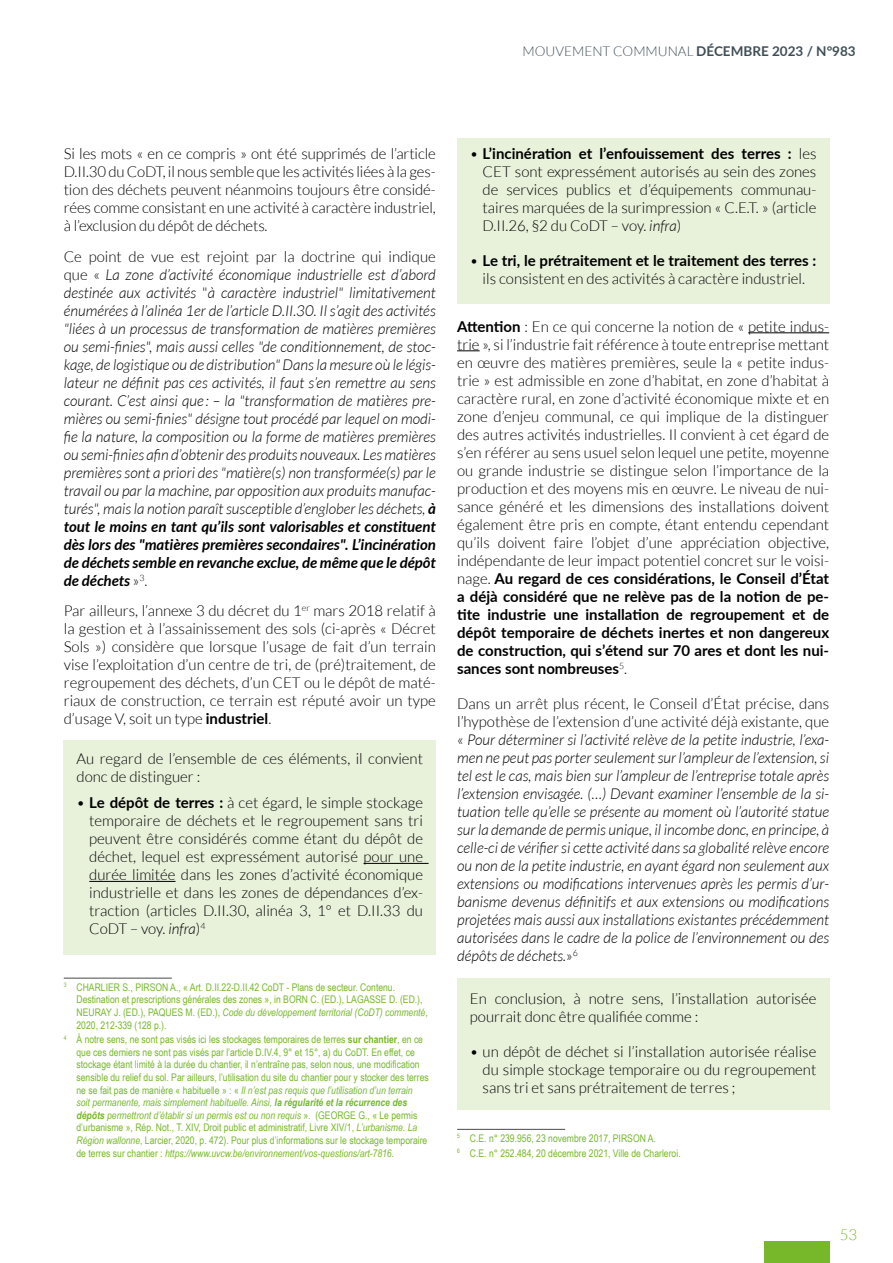
<style>
.page{position:relative;width:893px;height:1263px;background:#fff}
.page>*{position:absolute;margin:0;border:0;box-sizing:border-box;transform-origin:0 0}
.t1{font:300 15px/18px "Lato";color:#000;text-align:justify}
.t2{font:italic 300 15px/18px "Lato";color:#000;text-align:justify}
.t3{font:300 15px "Lato";color:#76b82a}
.t4{font:700 13.5px "Lato";color:#3f4e55}
.t5{font:10.5px/12.6px "Arial Narrow";color:#76b82a}
.s1{font-weight:300}
.s2{font-style:normal}
.s3{font-weight:700}
.s4{font-style:italic}
.s5{font-weight:700;font-style:italic}
</style>
<div class="page">
<div style="left:764px;top:1241px;width:65px;height:22px;background:#76b82a"></div>
<div style="left:457px;top:979px;width:372px;height:131px;background:#e8f1da"></div>
<div style="left:457px;top:138px;width:372px;height:166px;background:#e8f1da"></div>
<div style="left:64px;top:740px;width:372px;height:215px;background:#e8f1da"></div>
<hr style="left:364px;top:863px;width:65px;height:1px;background:#000">
<hr style="left:89px;top:881px;width:87px;height:1px;background:#000">
<hr style="left:64px;top:978px;width:108px;height:1px;background:#4a4a49">
<hr style="left:748px;top:333px;width:81px;height:1px;background:#000">
<svg style="left:457px;top:351px;width:23px;height:1px"></svg>
<hr style="left:457px;top:1129px;width:108px;height:1px;background:#4a4a49">
<p class="t4" style="left:522px;top:41px;width:335px"><span class="s1">MOUVEMENT COMMUNAL</span> DÉCEMBRE 2023 / N°983</p>
<p class="t1" style="left:64px;top:144px;width:373px">Si les mots « en ce compris » ont été supprimés de l’article D.II.30 du CoDT, il nous semble que les activités liées à la ges&shy;tion des déchets peuvent néanmoins toujours être considé&shy;rées comme consistant en une activité à caractère industriel, à l’exclusion du dépôt de déchets.</p>
<p class="t2" style="left:64px;top:248px;width:374px"><span class="s2">Ce point de vue est rejoint par la doctrine qui indique que «</span> La zone d’activité économique industrielle est d’abord destinée aux activités <span class="s2">"</span>à caractère industriel" limitativement énumérées à l’alinéa 1er de l’article D.II.30. Il s’agit des activités "liées à un processus de transformation de matières premières ou semi-finies", mais aussi celles "de conditionnement, de stoc&shy;kage, de logistique ou de distribution" Dans la mesure où le légis&shy;lateur ne définit pas ces activités, il faut s’en remettre au sens courant. C’est ainsi que : – la "transformation de matières pre&shy;mières ou semi-finies" désigne tout procédé par lequel on modi&shy;fie la nature, la composition ou la forme de matières premières ou semi-finies afin d’obtenir des produits nouveaux. Les matières premières sont a priori des "matière(s) non transformée(s) par le travail ou par la machine, par opposition aux produits manufac&shy;turés", mais la notion paraît susceptible d’englober les déchets, <span class="s3">à tout le moins en tant qu’ils sont valorisables et constituent dès lors des "matières premières secondaires". L’incinération de déchets semble en revanche exclue, de même que le dépôt de déchets</span> <span class="s2">»</span><sup>3</sup><span class="s2">.</span></p>
<p class="t1" style="left:64px;top:602px;width:374px">Par ailleurs, l’annexe 3 du décret du 1<sup>er</sup> mars 2018 relatif à la gestion et à l’assainissement des sols (ci-après « Décret Sols ») considère que lorsque l’usage de fait d’un terrain vise l’exploitation d’un centre de tri, de (pré)traitement, de regroupement des déchets, d’un CET ou le dépôt de maté&shy;riaux de construction, ce terrain est réputé avoir un type d’usage V, soit un type <span class="s3">industriel</span>.</p>
<p class="t1" style="left:77px;top:749px;width:348px">Au regard de l’ensemble de ces éléments, il convient donc de distinguer :</p>
<p class="t1" style="left:89px;top:794px;width:335px;text-indent:-13px">• <span class="s3">Le dépôt de terres :</span> à cet égard, le simple stockage temporaire de déchets et le regroupement sans tri peuvent être considérés comme étant du dépôt de déchet, lequel est expressément autorisé pour une durée limitée dans les zones d’activité économique industrielle et dans les zones de dépendances d’ex&shy;traction (articles D.II.30, alinéa 3, 1° et D.II.33 du CoDT – voy. <span class="s4">infra</span>)<sup>4</sup></p>
<p class="t5" style="left:77px;top:980px;width:353px;text-indent:-13px"><sup>3</sup> CHARLIER S., PIRSON A., « Art. D.II.22-D.II.42 CoDT - Plans de secteur. Contenu.<br>Destination et prescriptions générales des zones », in BORN C. (ED.), LAGASSE D. (ED.), NEURAY J. (ED.), PAQUES M. (ED.), <span class="s4">Code du développement territorial (CoDT) commenté</span>, 2020, 212-339 (128 p.).</p>
<p class="t5" style="left:77px;top:1033px;width:354px;text-indent:-13px"><sup>4</sup> À notre sens, ne sont pas visés ici les stockages temporaires de terres <span class="s3">sur chantier</span>, en ce que ces derniers ne sont pas visés par l’article D.IV.4, 9° et 15°, a) du CoDT. En effet, ce stockage étant limité à la durée du chantier, il n’entraîne pas, selon nous, une modification sensible du relief du sol. Par ailleurs, l’utilisation du site du chantier pour y stocker des terres ne se fait pas de manière « habituelle » : « <span class="s4">Il n’est pas requis que l’utilisation d’un terrain<br>soit permanente, mais simplement habituelle. Ainsi,</span> <span class="s5">la régularité et la récurrence des dépôts</span> <span class="s4">permettront d’établir si un permis est ou non requis</span> ». (GEORGE G., « Le permis d’urbanisme », Rép. Not., T. XIV, Droit public et administratif, Livre XIV/1, <span class="s4">L’urbanisme. La Région wallonne</span>, Larcier, 2020, p. 472). Pour plus d’informations sur le stockage temporaire de terres sur chantier : <span class="s4">https://www.uvcw.be/environnement/vos-questions/art-7816.</span></p>
<p class="t1" style="left:483px;top:144px;width:335px;text-indent:-13px">• <span class="s3">L’incinération et l’enfouissement des terres :</span> les CET sont expressément autorisés au sein des zones de services publics et d’équipements communau&shy;taires marquées de la surimpression « C.E.T. » (article D.II.26, §2 du CoDT – voy. <span class="s4">infra</span>)</p>
<p class="t1" style="left:470px;top:251px;width:348px;text-align:center">• <span class="s3">Le tri, le prétraitement et le traitement des terres : </span>ils consistent en des activités à caractère industriel.</p>
<p class="t1" style="left:457px;top:317px;width:374px"><span class="s3">Attention</span> : En ce qui concerne la notion de « petite indus&shy;trie », si l’industrie fait référence à toute entreprise mettant en œuvre des matières premières, seule la « petite indus&shy;trie » est admissible en zone d’habitat, en zone d’habitat à caractère rural, en zone d’activité économique mixte et en zone d’enjeu communal, ce qui implique de la distinguer des autres activités industrielles. Il convient à cet égard de s’en référer au sens usuel selon lequel une petite, moyenne ou grande industrie se distingue selon l’importance de la production et des moyens mis en œuvre. Le niveau de nui&shy;sance généré et les dimensions des installations doivent également être pris en compte, étant entendu cependant qu’ils doivent faire l’objet d’une appréciation objective, indépendante de leur impact potentiel concret sur le voisi&shy;nage. <span class="s3">Au regard de ces considérations, le Conseil d’État a déjà considéré que ne relève pas de la notion de pe&shy;tite industrie une installation de regroupement et de dépôt temporaire de déchets inertes et non dangereux de construction, qui s’étend sur 70 ares et dont les nui&shy;sances sont nombreuses</span><sup>5</sup>.</p>
<p class="t2" style="left:457px;top:695px;width:374px"><span class="s2">Dans un arrêt plus récent, le Conseil d’État précise, dans l’hypothèse de l’extension d’une activité déjà existante, que «</span> Pour déterminer si l’activité relève de la petite industrie, l’exa&shy;men ne peut pas porter seulement sur l’ampleur de l’extension, si tel est le cas, mais bien sur l’ampleur de l’entreprise totale après l’extension envisagée. (…) Devant examiner l’ensemble de la si&shy;tuation telle qu’elle se présente au moment où l’autorité statue sur la demande de permis unique, il incombe donc, en principe, à celle-ci de vérifier si cette activité dans sa globalité relève encore ou non de la petite industrie, en ayant égard non seulement aux extensions ou modifications intervenues après les permis d’ur&shy;banisme devenus définitifs et aux extensions ou modifications projetées mais aussi aux installations existantes précédemment autorisées dans le cadre de la police de l’environnement ou des dépôts de déchets.<span class="s2">»</span><sup>6</sup></p>
<p class="t1" style="left:470px;top:990px;width:348px">En conclusion, à notre sens, l’installation autorisée pourrait donc être qualifiée comme :</p>
<p class="t1" style="left:483px;top:1043px;width:335px;text-indent:-13px">• un dépôt de déchet si l’installation autorisée réalise du simple stockage temporaire ou du regroupement sans tri et sans prétraitement de terres ;</p>
<p class="t5" style="left:457px;top:1130px;width:225px;line-height:14.7px"><sup>5</sup> C.E. n° 239.956, 23 novembre 2017, PIRSON A.<br><sup>6</sup> C.E. n° 252.484, 20 décembre 2021, Ville de Charleroi.</p>
<p class="t3" style="left:840px;top:1227px;width:19px">53</p>
</div>
